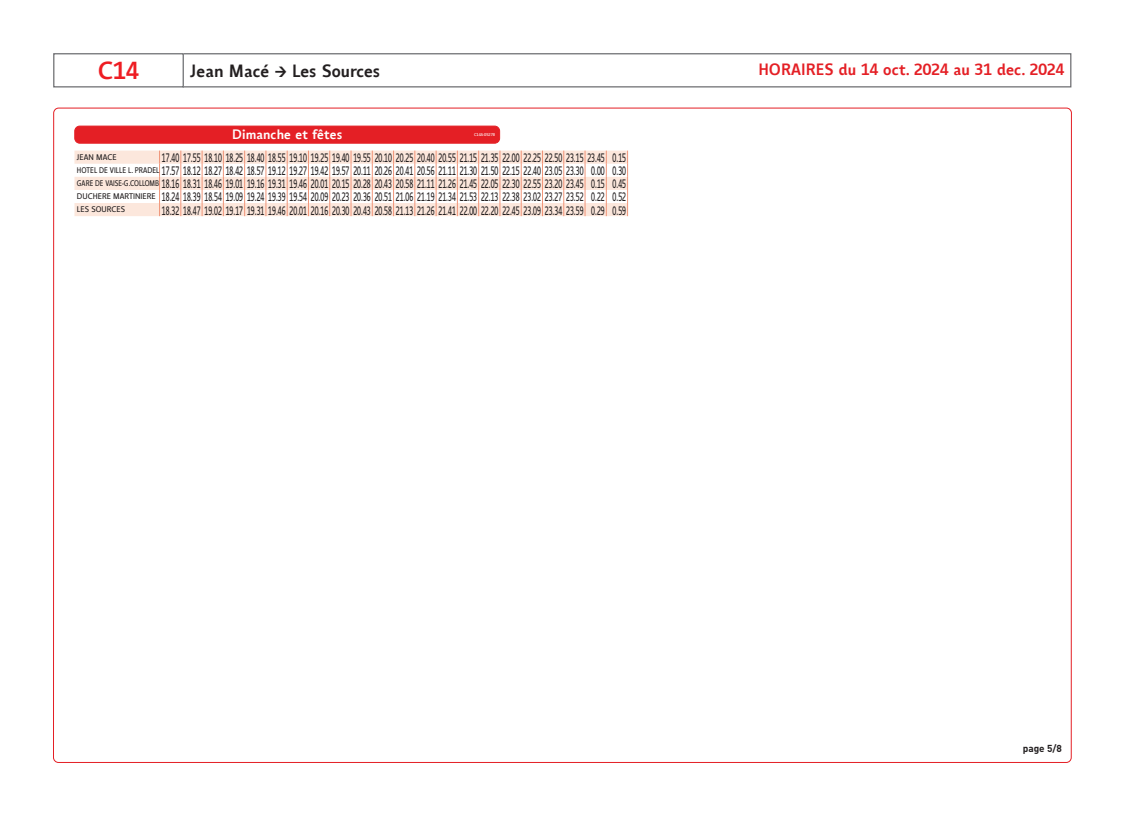
<style>
.page{position:relative;width:1124px;height:815px;background:#fff}
.page>*{position:absolute;margin:0;border:0;box-sizing:border-box;transform-origin:0 0}
.t1{font:700 22.5px "Confluence";color:#ee1d23}
.t2{font:700 16.25px "Confluence";color:#231f20}
.t3{font:700 15px "Confluence";color:#e41f25}
.periode_coquelicot{font:700 12.5px "Confluence";letter-spacing:.01em;color:#fff}
.horaire{font:11.25px "TCL";color:#231f20;scale:.6 1}
.t4{font:700 10px "DIN";color:#231f20}
.arret{font:7.5px "TCL";color:#231f20}
.arret-2{font:7.5px "TCL";color:#231f20;scale:.85 1}
.arret-3{font:7.5px "TCL";color:#231f20;scale:.9 1}
.code{font:3.75px "TCL";color:#fff}
</style>
<div class="page">
<div style="left:182px;top:53px;width:889px;height:34px;background:#fff;border:1px solid #6c6d70"></div>
<div style="left:53px;top:53px;width:131px;height:34px;border:1px solid #6c6d70"></div>
<svg style="left:53px;top:280px;width:2px;height:25px"></svg>
<svg style="left:74px;top:151px;width:554px;height:65px"></svg>
<div style="left:75px;top:126px;width:424px;height:17px;background:#e41f25;border-radius:5px"></div>
<div style="left:74px;top:126px;width:426px;height:18px;border:1px solid #e41f25;border-radius:5px"></div>
<h1 class="t1" style="left:98px;top:56px;width:43px">C14</h1>
<h2 class="t2" style="left:190px;top:60px;width:191px">Jean Macé → Les Sources</h2>
<h3 class="t3" style="left:758px;top:60px;width:307px">HORAIRES du 14 oct. 2024 au 31 dec. 2024</h3>
<p class="periode_coquelicot" style="left:232px;top:127px;width:112px">Dimanche et fêtes</p>
<p class="code" style="left:474px;top:132px;width:23px">C14A-0527B</p>
<p class="arret" style="left:77px;top:152px;width:41px">JEAN MACE</p>
<p class="horaire" style="left:162px;top:151px;width:739px">17.40 17.55 18.10 18.25 18.40 18.55 19.10 19.25 19.40 19.55 20.10 20.25 20.40 20.55 21.15 21.35 22.00 22.25 22.50 23.15 23.45</p>
<p class="horaire" style="left:612px;top:151px;width:24px">0.15</p>
<p class="arret-3" style="left:77px;top:165px;width:93px">HOTEL DE VILLE L. PRADEL</p>
<p class="horaire" style="left:162px;top:164px;width:704px">17.57 18.12 18.27 18.42 18.57 19.12 19.27 19.42 19.57 20.11 20.26 20.41 20.56 21.11 21.30 21.50 22.15 22.40 23.05 23.30</p>
<p class="horaire" style="left:591px;top:164px;width:24px">0.00</p>
<p class="horaire" style="left:612px;top:164px;width:24px">0.30</p>
<p class="arret-2" style="left:77px;top:179px;width:98px">GARE DE VAISE-G.COLLOMB</p>
<p class="horaire" style="left:162px;top:177px;width:704px">18.16 18.31 18.46 19.01 19.16 19.31 19.46 20.01 20.15 20.28 20.43 20.58 21.11 21.26 21.45 22.05 22.30 22.55 23.20 23.45</p>
<p class="horaire" style="left:591px;top:177px;width:24px">0.15</p>
<p class="horaire" style="left:612px;top:177px;width:24px">0.45</p>
<p class="arret" style="left:77px;top:192px;width:80px">DUCHERE MARTINIERE</p>
<p class="horaire" style="left:162px;top:190px;width:704px">18.24 18.39 18.54 19.09 19.24 19.39 19.54 20.09 20.23 20.36 20.51 21.06 21.19 21.34 21.53 22.13 22.38 23.02 23.27 23.52</p>
<p class="horaire" style="left:591px;top:190px;width:24px">0.22</p>
<p class="horaire" style="left:612px;top:190px;width:24px">0.52</p>
<p class="arret" style="left:77px;top:205px;width:50px">LES SOURCES</p>
<p class="horaire" style="left:162px;top:203px;width:704px">18.32 18.47 19.02 19.17 19.31 19.46 20.01 20.16 20.30 20.43 20.58 21.13 21.26 21.41 22.00 22.20 22.45 23.09 23.34 23.59</p>
<p class="horaire" style="left:591px;top:203px;width:24px">0.29</p>
<p class="horaire" style="left:612px;top:203px;width:24px">0.59</p>
<p class="t4" style="left:1022px;top:742px;width:41px">page 5/8</p>
</div>
